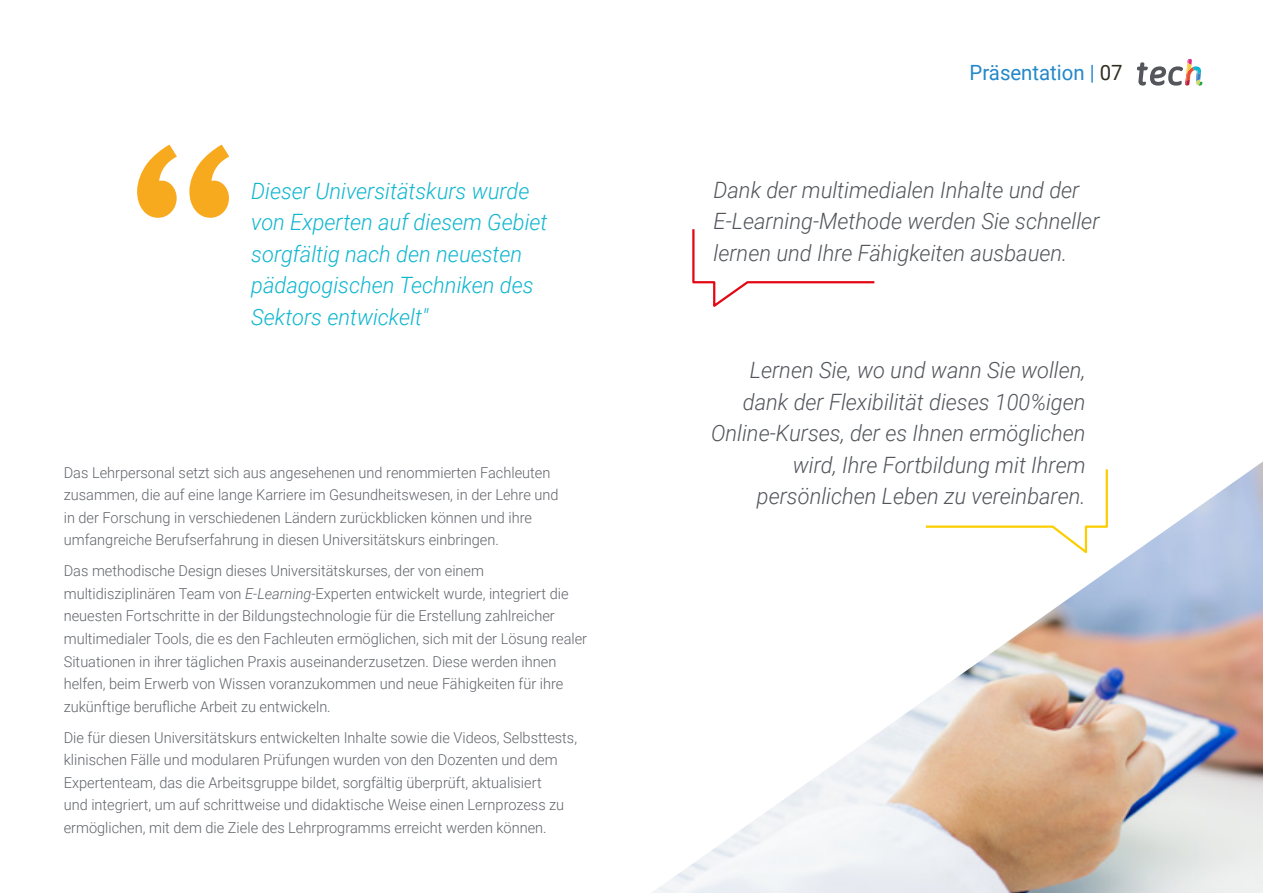
<style>
.page{position:relative;width:1263px;height:893px;background:#fff}
.page>*{position:absolute;margin:0;border:0;box-sizing:border-box;transform-origin:0 0}
.t1{font:italic 300 22.5px/31.5px "Roboto";color:#52555b;text-align:right}
.t2{font:italic 300 22.5px/31.5px "Roboto";color:#0fb6cf}
.t3{font:21px "Roboto";color:#2488c9}
.t4{font:300 15px/22.5px "Roboto";color:#61646a}
.s1{font-style:italic}
.s2{color:#312e20}
</style>
<div class="page">
<svg style="left:137px;top:145px;width:92px;height:73px"></svg>
<img style="left:652px;top:461px;width:611px;height:432px">
<svg style="left:692px;top:229px;width:183px;height:78px"></svg>
<svg style="left:1137px;top:59px;width:65px;height:27px"></svg>
<h1 class="t2" style="left:251px;top:174px;width:298px">Dieser Universitätskurs wurde von Experten auf diesem Gebiet sorgfältig nach den neuesten pädagogischen Techniken des<br>Sektors entwickelt"</h1>
<p class="t4" style="left:64px;top:461px;width:496px">Das Lehrpersonal setzt sich aus angesehenen und renommierten Fachleuten zusammen, die auf eine lange Karriere im Gesundheitswesen, in der Lehre und in der Forschung in verschiedenen Ländern zurückblicken können und ihre umfangreiche Berufserfahrung in diesen Universitätskurs einbringen.</p>
<p class="t4" style="left:64px;top:559px;width:525px">Das methodische Design dieses Universitätskurses, der von einem multidisziplinären Team von <span class="s1">E-Learning</span>-Experten entwickelt wurde, integriert die neuesten Fortschritte in der Bildungstechnologie für die Erstellung zahlreicher multimedialer Tools, die es den Fachleuten ermöglichen, sich mit der Lösung realer Situationen in ihrer täglichen Praxis auseinanderzusetzen. Diese werden ihnen helfen, beim Erwerb von Wissen voranzukommen und neue Fähigkeiten für ihre zukünftige berufliche Arbeit zu entwickeln.</p>
<p class="t4" style="left:64px;top:725px;width:515px">Die für diesen Universitätskurs entwickelten Inhalte sowie die Videos, Selbsttests, klinischen Fälle und modularen Prüfungen wurden von den Dozenten und dem Expertenteam, das die Arbeitsgruppe bildet, sorgfältig überprüft, aktualisiert<br>und integriert, um auf schrittweise und didaktische Weise einen Lernprozess zu ermöglichen, mit dem die Ziele des Lehrprogramms erreicht werden können.</p>
<h2 class="t3" style="left:969px;top:57px;width:155px">Präsentation | <span class="s2">07</span></h2>
<h1 class="t1" style="left:713px;top:173px;width:387px;text-align:left">Dank der multimedialen Inhalte und der<br>E-Learning-Methode werden Sie schneller lernen und Ihre Fähigkeiten ausbauen.</h1>
<h1 class="t1" style="left:711px;top:354px;width:376px">Lernen Sie, wo und wann Sie wollen, dank der Flexibilität dieses 100%igen Online-Kurses, der es Ihnen ermöglichen wird, Ihre Fortbildung mit Ihrem persönlichen Leben zu vereinbaren.</h1>
</div>
